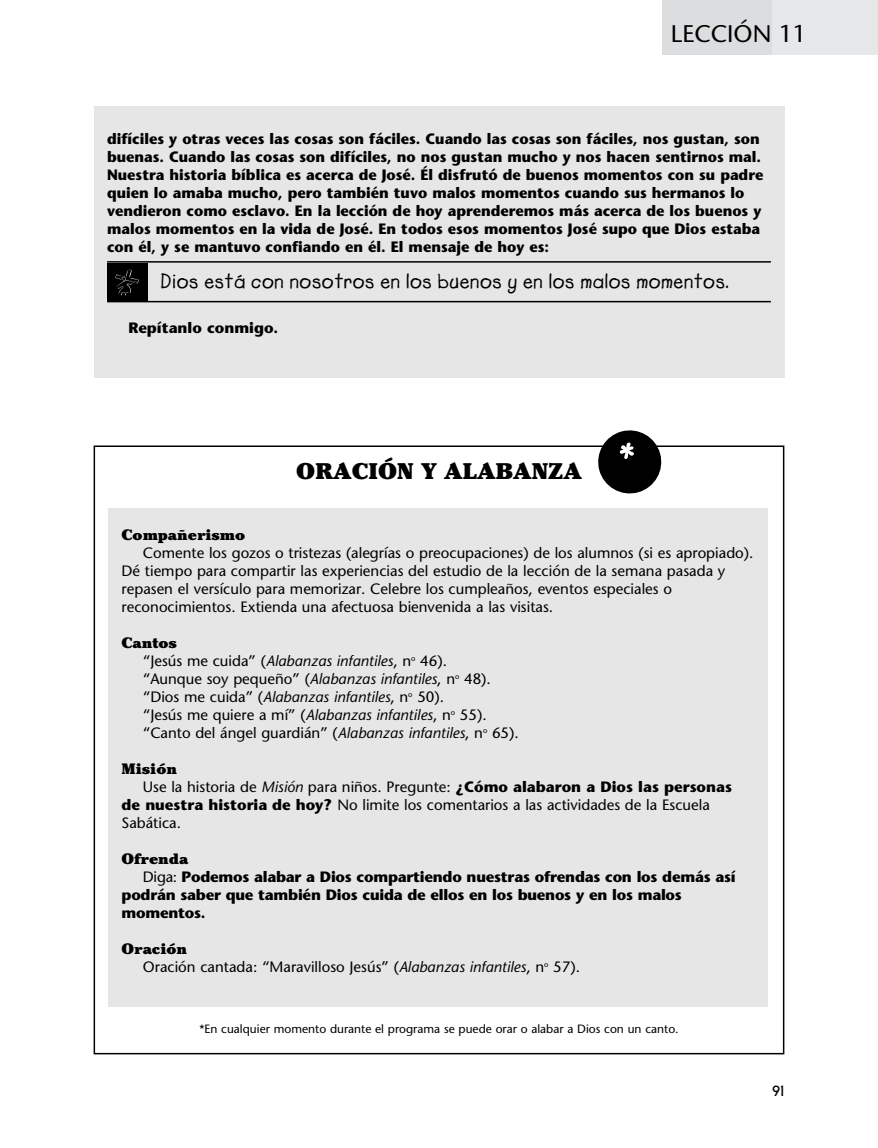
<style>
.page{position:relative;width:878px;height:1148px;background:#fff}
.page>*{position:absolute;margin:0;border:0;box-sizing:border-box;transform-origin:0 0}
.t1{font:24px "Stone Sans";color:#000}
.t2{font:900 22.5px "Cheltenham";color:#000}
.t3{font:700 21px "Lemonade";letter-spacing:.025em;color:#000}
.t4{font:15px/18px "Stone Sans";color:#000}
.t5{font:700 15px/18px "Stone Sans";color:#000}
.t6{font:900 15px "Cheltenham";color:#000}
.t7{font:700 15px "New Garden";color:#000}
.t8{font:12px "Stone Sans";color:#000}
.s1{font-style:italic}
.s2{font-weight:700}
.s3{font-weight:400}
</style>
<div class="page">
<div style="left:662px;top:0;width:110px;height:54px;background:#dcdddf"></div>
<div style="left:772px;top:0;width:106px;height:54px;background:#e6e7e9"></div>
<div style="left:94px;top:106px;width:690px;height:272px;background:#e6e6e6"></div>
<hr style="left:107px;top:261px;width:663px;height:1px;background:#000">
<hr style="left:107px;top:301px;width:663px;height:1px;background:#000">
<div style="left:108px;top:508px;width:659px;height:498px;background:#e6e6e6"></div>
<div style="left:108px;top:263px;width:40px;height:37px;background:#000"></div>
<svg style="left:115px;top:270px;width:24px;height:25px"></svg>
<svg style="left:594px;top:430px;width:70px;height:64px"></svg>
<h1 class="t1" style="left:670px;top:24px;width:137px">LECCIÓN 11</h1>
<p class="t5" style="left:107px;top:131px;width:657px">difíciles y otras veces las cosas son fáciles. Cuando las cosas son fáciles, nos gustan, son buenas. Cuando las cosas son difíciles, no nos gustan mucho y nos hacen sentirnos mal.<br>Nuestra historia bíblica es acerca de José. Él disfrutó de buenos momentos con su padre quien lo amaba mucho, pero también tuvo malos momentos cuando sus hermanos lo vendieron como esclavo. En la lección de hoy aprenderemos más acerca de los buenos y malos momentos en la vida de José. En todos esos momentos José supo que Dios estaba con él, y se mantuvo confiando en él. El mensaje de hoy es:</p>
<h3 class="t3" style="left:160px;top:268px;width:570px">Dios está con nosotros en los buenos y en los malos momentos.</h3>
<p class="t5" style="left:128px;top:320px;width:151px">Repítanlo conmigo.</p>
<h2 class="t2" style="left:296px;top:462px;width:287px">ORACIÓN Y ALABANZA</h2>
<p class="t6" style="left:122px;top:529px;width:125px">Compañerismo</p>
<p class="t4" style="left:122px;top:545px;width:633px;text-indent:21px">Comente los gozos o tristezas (alegrías o preocupaciones) de los alumnos (si es apropiado).<br>Dé tiempo para compartir las experiencias del estudio de la lección de la semana pasada y repasen el versículo para memorizar. Celebre los cumpleaños, eventos especiales o reconocimientos. Extienda una afectuosa bienvenida a las visitas.</p>
<p class="t6" style="left:122px;top:637px;width:57px">Cantos</p>
<p class="t4" style="left:143px;top:653px;width:377px">“Jesús me cuida” (<span class="s1">Alabanzas infantiles</span>, n<sup>o</sup> 46).<br>“Aunque soy pequeño” (<span class="s1">Alabanzas infantiles</span>, n<sup>o</sup> 48). “Dios me cuida” (<span class="s1">Alabanzas infantiles</span>, n<sup>o</sup> 50).<br>“Jesús me quiere a mí” (<span class="s1">Alabanzas infantiles</span>, n<sup>o</sup> 55). “Canto del ángel guardián” (<span class="s1">Alabanzas infantiles</span>, n<sup>o</sup> 65).</p>
<p class="t6" style="left:122px;top:763px;width:57px">Misión</p>
<p class="t4" style="left:122px;top:779px;width:612px;text-indent:21px">Use la historia de <span class="s1">Misión</span> para niños. Pregunte: <span class="s2">¿Cómo alabaron a Dios las personas de nuestra historia de hoy?</span> No limite los comentarios a las actividades de la Escuela<br>Sabática.</p>
<p class="t6" style="left:122px;top:853px;width:68px">Ofrenda</p>
<p class="t5" style="left:122px;top:869px;width:615px;text-indent:21px"><span class="s3">Diga:</span> Podemos alabar a Dios compartiendo nuestras ofrendas con los demás así podrán saber que también Dios cuida de ellos en los buenos y en los malos momentos.</p>
<p class="t6" style="left:122px;top:943px;width:67px">Oración</p>
<p class="t4" style="left:143px;top:959px;width:438px">Oración cantada: “Maravilloso Jesús” (<span class="s1">Alabanzas infantiles</span>, n<sup>o</sup> 57).</p>
<p class="t8" style="left:199px;top:1024px;width:480px">*En cualquier momento durante el programa se puede orar o alabar a Dios con un canto.</p>
<p class="t7" style="left:772px;top:1082px;width:14px">91</p>
</div>
